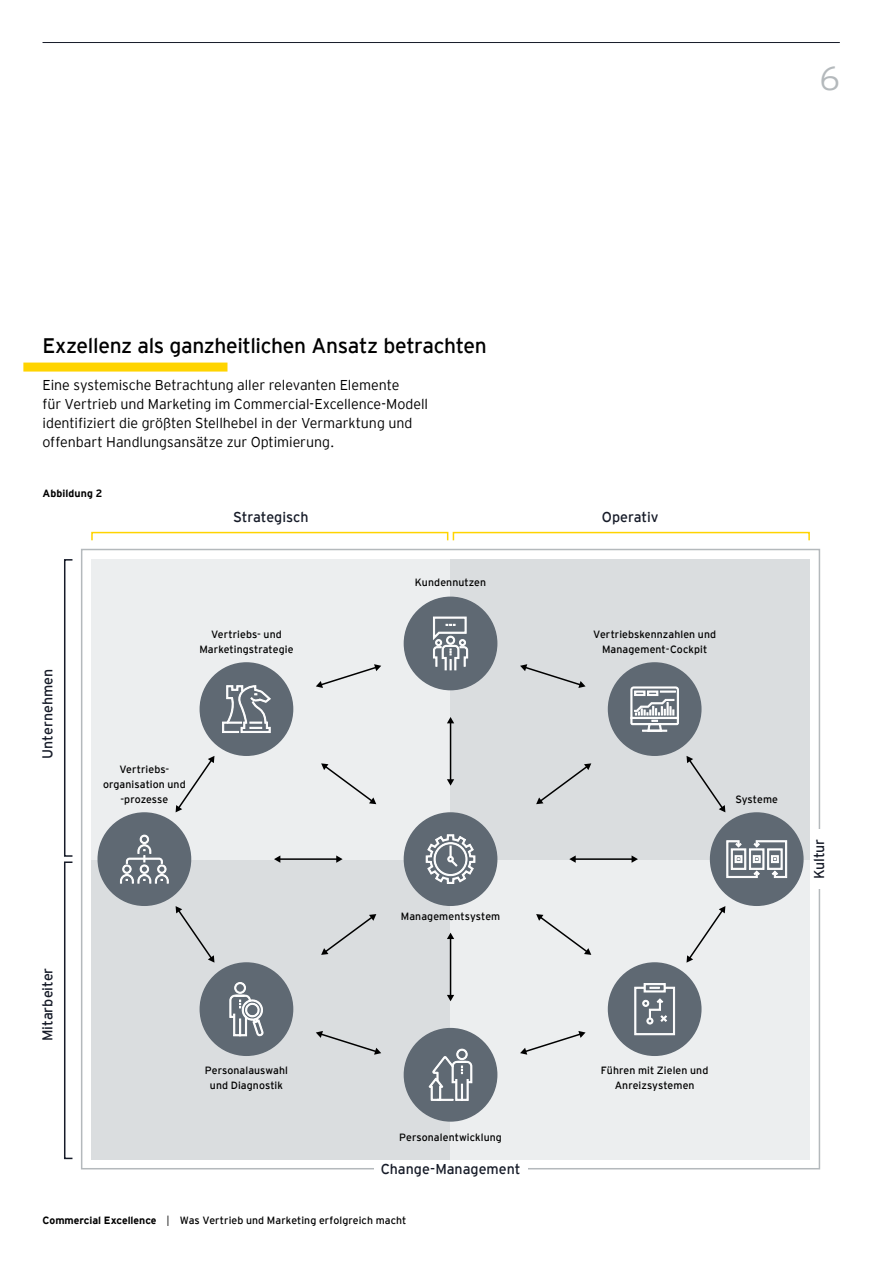
<style>
.page{position:relative;width:893px;height:1263px;background:#fff}
.page>*{position:absolute;margin:0;border:0;box-sizing:border-box;transform-origin:0 0}
.t1{font:300 33px "EY Interstate";color:#b4b9bc}
.t2{font:21px "EY Interstate";letter-spacing:-.015em;color:#000}
.t3{font:300 14.25px/18.8px "EY Interstate";letter-spacing:-.005em;color:#000}
.t4{font:14.25px "EY Interstate";letter-spacing:-.005em;color:#161b28}
.t5{font:10.5px/15px "EY Interstate";letter-spacing:.01em;color:#000;text-align:center}
.t6{font:700 10.5px "EY Interstate";letter-spacing:.01em;color:#000}
.s1{font-weight:700}
.s2{font-weight:300}
</style>
<div class="page">
<hr style="left:43px;top:42px;width:797px;height:1px;background:#161b28">
<div style="left:91px;top:859px;width:360px;height:300px;background:#dadddf"></div>
<div style="left:91px;top:559px;width:360px;height:300px;background:#eceeef"></div>
<div style="left:451px;top:859px;width:359px;height:300px;background:#eceeef"></div>
<div style="left:451px;top:559px;width:359px;height:300px;background:#dadddf"></div>
<div style="left:23px;top:363px;width:204px;height:9px;background:#ffd400"></div>
<hr style="left:450px;top:721px;width:1px;height:60px;background:#000">
<svg style="left:447px;top:779px;width:7px;height:7px"></svg>
<svg style="left:447px;top:717px;width:7px;height:6px"></svg>
<svg style="left:536px;top:763px;width:55px;height:41px"></svg>
<hr style="left:450px;top:937px;width:1px;height:60px;background:#000">
<svg style="left:447px;top:995px;width:7px;height:6px"></svg>
<svg style="left:447px;top:933px;width:7px;height:6px"></svg>
<svg style="left:520px;top:1031px;width:66px;height:24px"></svg>
<svg style="left:686px;top:906px;width:39px;height:57px"></svg>
<svg style="left:686px;top:756px;width:39px;height:56px"></svg>
<svg style="left:176px;top:906px;width:38px;height:57px"></svg>
<svg style="left:176px;top:756px;width:38px;height:56px"></svg>
<hr style="left:279px;top:858px;width:59px;height:2px;background:#000">
<svg style="left:336px;top:855px;width:7px;height:8px"></svg>
<svg style="left:274px;top:855px;width:6px;height:8px"></svg>
<hr style="left:574px;top:858px;width:59px;height:2px;background:#000">
<svg style="left:632px;top:855px;width:6px;height:8px"></svg>
<svg style="left:569px;top:855px;width:7px;height:8px"></svg>
<svg style="left:536px;top:914px;width:55px;height:41px"></svg>
<svg style="left:321px;top:763px;width:55px;height:41px"></svg>
<svg style="left:321px;top:914px;width:55px;height:41px"></svg>
<svg style="left:316px;top:1031px;width:65px;height:24px"></svg>
<svg style="left:520px;top:664px;width:66px;height:24px"></svg>
<svg style="left:316px;top:664px;width:65px;height:24px"></svg>
<div style="left:404px;top:813px;width:93px;height:92px;background:#5f6973;border-radius:50%"></div>
<svg style="left:426px;top:834px;width:49px;height:50px"></svg>
<div style="left:404px;top:812px;width:93px;height:94px;border:2px solid #5f6973;border-radius:50%"></div>
<div style="left:98px;top:813px;width:92px;height:92px;background:#5f6973;border-radius:50%"></div>
<svg style="left:120px;top:835px;width:49px;height:48px"></svg>
<div style="left:98px;top:812px;width:93px;height:94px;border:2px solid #5f6973;border-radius:50%"></div>
<div style="left:200px;top:663px;width:93px;height:92px;background:#5f6973;border-radius:50%"></div>
<svg style="left:222px;top:685px;width:49px;height:48px"></svg>
<div style="left:200px;top:662px;width:93px;height:94px;border:2px solid #5f6973;border-radius:50%"></div>
<div style="left:200px;top:963px;width:93px;height:92px;background:#5f6973;border-radius:50%"></div>
<svg style="left:229px;top:982px;width:35px;height:54px"></svg>
<div style="left:200px;top:962px;width:93px;height:94px;border:2px solid #5f6973;border-radius:50%"></div>
<div style="left:608px;top:663px;width:93px;height:92px;background:#5f6973;border-radius:50%"></div>
<svg style="left:630px;top:686px;width:49px;height:46px"></svg>
<div style="left:608px;top:662px;width:93px;height:94px;border:2px solid #5f6973;border-radius:50%"></div>
<div style="left:608px;top:963px;width:93px;height:92px;background:#5f6973;border-radius:50%"></div>
<svg style="left:634px;top:983px;width:41px;height:52px"></svg>
<div style="left:608px;top:962px;width:93px;height:94px;border:2px solid #5f6973;border-radius:50%"></div>
<div style="left:711px;top:813px;width:92px;height:92px;background:#5f6973;border-radius:50%"></div>
<svg style="left:726px;top:840px;width:61px;height:38px"></svg>
<div style="left:710px;top:812px;width:94px;height:94px;border:2px solid #5f6973;border-radius:50%"></div>
<div style="left:404px;top:597px;width:93px;height:93px;background:#5f6973;border-radius:50%"></div>
<svg style="left:433px;top:617px;width:35px;height:53px"></svg>
<div style="left:404px;top:597px;width:93px;height:93px;border:2px solid #5f6973;border-radius:50%"></div>
<div style="left:404px;top:1029px;width:93px;height:92px;background:#5f6973;border-radius:50%"></div>
<svg style="left:429px;top:1049px;width:43px;height:52px"></svg>
<div style="left:404px;top:1028px;width:93px;height:94px;border:2px solid #5f6973;border-radius:50%"></div>
<div style="left:91px;top:532px;width:357px;height:9px;border:2px solid #ffd400"></div>
<div style="left:64px;top:559px;width:9px;height:298px;border:2px solid #161b28"></div>
<div style="left:64px;top:861px;width:9px;height:298px;border:2px solid #161b28"></div>
<div style="left:453px;top:532px;width:357px;height:9px;border:2px solid #ffd400"></div>
<h1 class="t1" style="left:819px;top:55px;width:22px">6</h1>
<h2 class="t2" style="left:43px;top:330px;width:446px">Exzellenz als ganzheitlichen Ansatz betrachten</h2>
<h3 class="t3" style="left:43px;top:375px;width:387px">Eine systemische Betrachtung aller relevanten Elemente<br>für Vertrieb und Marketing im Commercial-Excellence-Modell identifiziert die größten Stellhebel in der Vermarktung und offenbart Handlungsansätze zur Optimierung.</h3>
<p class="t6" style="left:43px;top:486px;width:61px">Abbildung 2</p>
<h3 class="t4" style="left:233px;top:507px;width:77px">Strategisch</h3>
<h3 class="t4" style="left:602px;top:507px;width:58px">Operativ</h3>
<h3 class="t4" style="left:37px;top:759px;width:91px;rotate:-90deg">Unternehmen</h3>
<p class="t5" style="left:415px;top:574px;width:73px">Kundennutzen</p>
<p class="t5" style="left:199px;top:626px;width:96px">Vertriebs- und<br>Marketingstrategie</p>
<p class="t5" style="left:593px;top:626px;width:124px">Vertriebskennzahlen und<br>Management-Cockpit</p>
<p class="t5" style="left:103px;top:761px;width:84px">Vertriebs&shy;organisation und -prozesse</p>
<p class="t5" style="left:735px;top:791px;width:44px">Systeme</p>
<h3 class="t4" style="left:37px;top:1041px;width:75px;rotate:-90deg">Mitarbeiter</h3>
<p class="t5" style="left:401px;top:908px;width:101px">Managementsystem</p>
<p class="t5" style="left:205px;top:1062px;width:85px">Personalauswahl und Diagnostik</p>
<p class="t5" style="left:601px;top:1062px;width:109px">Führen mit Zielen und<br>Anreizsystemen</p>
<p class="t5" style="left:399px;top:1129px;width:104px">Personalentwicklung</p>
<h3 class="t4" style="left:381px;top:1158px;width:141px">Change-Management</h3>
<p class="t5" style="left:43px;top:1212px;width:365px"><span class="s1">Commercial Excellence</span> <span class="s2">|</span> Was Vertrieb und Marketing erfolgreich macht</p>
<h3 class="t4" style="left:809px;top:879px;width:42px;rotate:-90deg">Kultur</h3>
</div>
